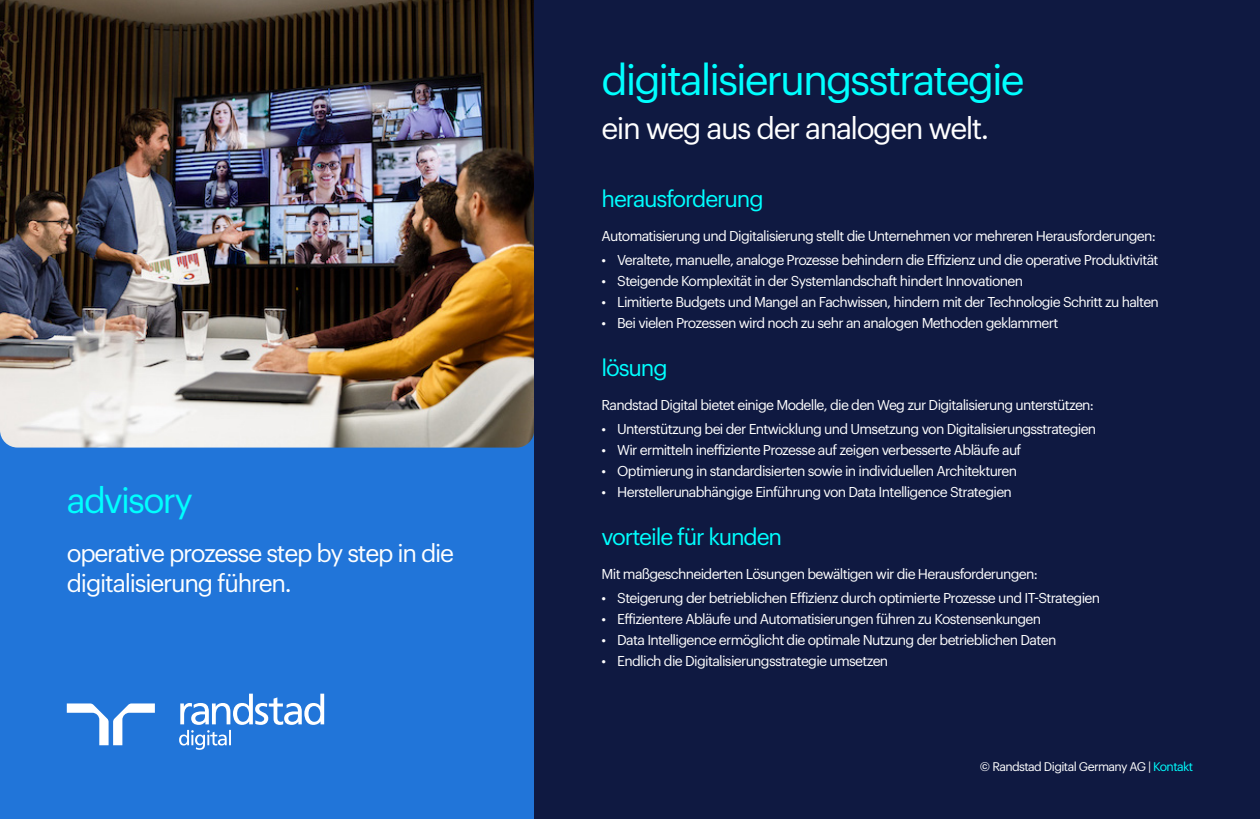
<style>
.page{position:relative;width:1260px;height:819px;background:#fff}
.page>*{position:absolute;margin:0;border:0;box-sizing:border-box;transform-origin:0 0}
.t1{font:42px "Graphik";letter-spacing:-.05em;color:#0ff}
.t2{font:35px "Graphik";letter-spacing:-.05em;color:#0ff}
.t3{font:29.75px "Graphik";letter-spacing:-.05em;color:#fff}
.t4{font:24.5px/29.4px "Graphik";letter-spacing:-.05em;color:#fff}
.t5{font:22.75px "Graphik";letter-spacing:-.05em;color:#0ff}
.t6{font:14px "Graphik";letter-spacing:-.05em;color:#fff}
.t7{font:12.25px "Graphik";letter-spacing:-.05em;color:#fff}
.s1{color:#0ff}
</style>
<div class="page">
<div style="left:0;top:410px;width:602px;height:409px;background:#2175d9"></div>
<img style="left:0;top:0;width:534px;height:448px">
<div style="left:534px;top:0;width:726px;height:819px;background:#0f1941"></div>
<svg style="left:67px;top:694px;width:257px;height:56px"></svg>
<h2 class="t2" style="left:67px;top:474px;width:128px">advisory</h2>
<h3 class="t4" style="left:67px;top:537px;width:389px">operative prozesse step by step in die digitalisierung führen.</h3>
<h1 class="t1" style="left:602px;top:49px;width:425px">digitalisierungsstrategie</h1>
<h3 class="t3" style="left:602px;top:106px;width:389px">ein weg aus der analogen welt.</h3>
<h3 class="t5" style="left:602px;top:182px;width:164px">herausforderung</h3>
<p class="t6" style="left:602px;top:225px;width:556px">Automatisierung und Digitalisierung stellt die Unternehmen vor mehreren Herausforderungen:</p>
<p class="t6" style="left:602px;top:249px;width:559px">• Veraltete, manuelle, analoge Prozesse behindern die Effizienz und die operative Produktivität</p>
<p class="t6" style="left:602px;top:270px;width:423px">• Steigende Komplexität in der Systemlandschaft hindert Innovationen</p>
<p class="t6" style="left:602px;top:291px;width:559px">• Limitierte Budgets und Mangel an Fachwissen, hindern mit der Technologie Schritt zu halten</p>
<p class="t6" style="left:602px;top:312px;width:458px">• Bei vielen Prozessen wird noch zu sehr an analogen Methoden geklammert</p>
<h3 class="t5" style="left:602px;top:351px;width:68px">lösung</h3>
<p class="t6" style="left:602px;top:394px;width:494px">Randstad Digital bietet einige Modelle, die den Weg zur Digitalisierung unterstützen:</p>
<p class="t6" style="left:602px;top:419px;width:496px">• Unterstützung bei der Entwicklung und Umsetzung von Digitalisierungsstrategien</p>
<p class="t6" style="left:602px;top:440px;width:421px">• Wir ermitteln ineffiziente Prozesse auf zeigen verbesserte Abläufe auf</p>
<p class="t6" style="left:602px;top:461px;width:417px">• Optimierung in standardisierten sowie in individuellen Architekturen</p>
<p class="t6" style="left:602px;top:482px;width:412px">• Herstellerunabhängige Einführung von Data Intelligence Strategien</p>
<h3 class="t5" style="left:602px;top:520px;width:182px">vorteile für kunden</h3>
<p class="t6" style="left:602px;top:563px;width:438px">Mit maßgeschneiderten Lösungen bewältigen wir die Herausforderungen:</p>
<p class="t6" style="left:602px;top:588px;width:500px">• Steigerung der betrieblichen Effizienz durch optimierte Prozesse und IT-Strategien</p>
<p class="t6" style="left:602px;top:609px;width:441px">• Effizientere Abläufe und Automatisierungen führen zu Kostensenkungen</p>
<p class="t6" style="left:602px;top:630px;width:456px">• Data Intelligence ermöglicht die optimale Nutzung der betrieblichen Daten</p>
<p class="t6" style="left:602px;top:651px;width:288px">• Endlich die Digitalisierungsstrategie umsetzen</p>
<p class="t7" style="left:980px;top:758px;width:215px">© Randstad Digital Germany AG | <span class="s1">Kontakt</span></p>
</div>
